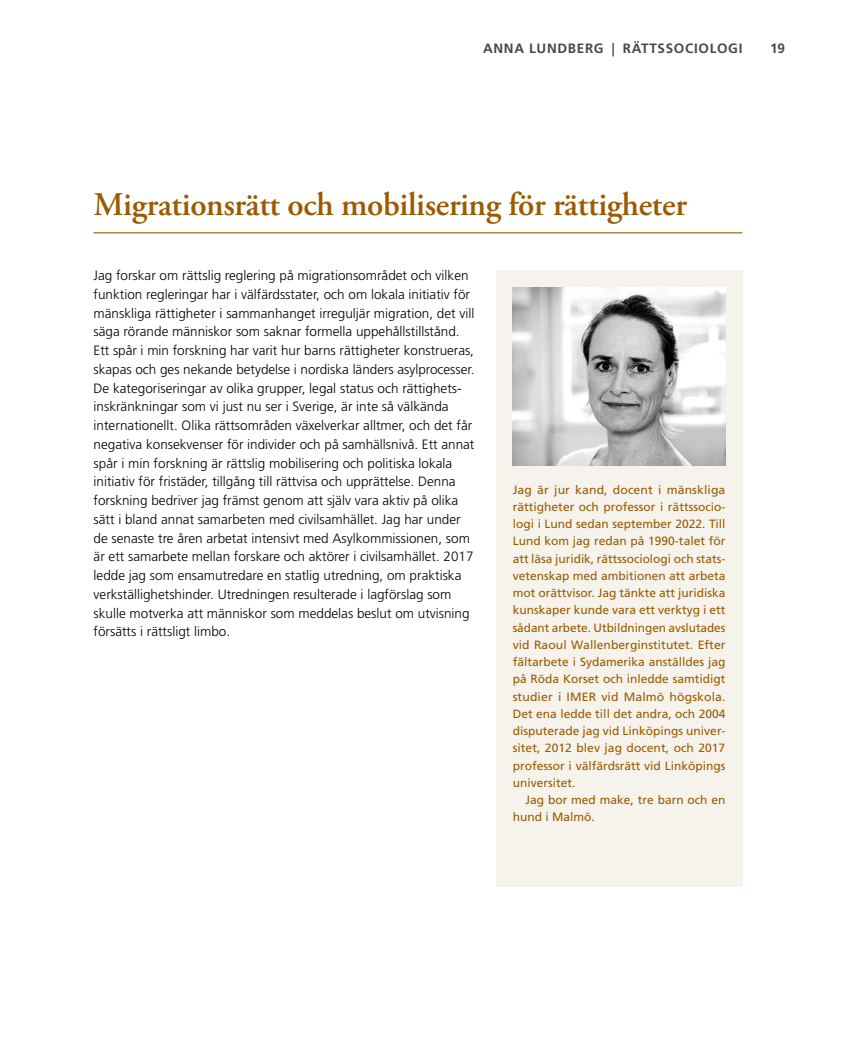
<style>
.page{position:relative;width:851px;height:1063px;background:#fff}
.page>*{position:absolute;margin:0;border:0;box-sizing:border-box;transform-origin:0 0}
.t1{font:600 33px "Adobe Garamond Pro";letter-spacing:-.01em;color:#9a5b02}
.t2{font:300 13.5px/18.8px "Frutiger LT Std";color:#000}
.t3{font:700 13.5px "Frutiger LT Std";letter-spacing:.05em;color:#4a4941}
.t4{font:12px/17.2px "Frutiger LT Std";color:#9a5b02;text-align:justify}
</style>
<div class="page">
<div style="left:495px;top:270px;width:247px;height:617px;background:#f5f3eb"></div>
<img style="left:512px;top:287px;width:213px;height:179px">
<hr style="left:94px;top:232px;width:648px;height:1px;background:#9a5b02">
<p class="t3" style="left:483px;top:40px;width:261px">ANNA LUNDBERG | RÄTTSSOCIOLOGI</p>
<p class="t3" style="left:769px;top:40px;width:17px">19</p>
<h1 class="t1" style="left:94px;top:186px;width:594px">Migrationsrätt och mobilisering för rättigheter</h1>
<p class="t2" style="left:94px;top:266px;width:382px">Jag forskar om rättslig reglering på migrationsområdet och vilken funktion regleringar har i vä lfä rdsstater, och om lokala initiativ för mänskliga rättigheter i sammanhanget irreguljär migration, det vill säga rörande människor som saknar formella uppehållstillstånd.<br>Ett spår i min forskning har varit hur barns rättigheter konstrueras, skapas och ges nekande betydelse i nordiska länders asylprocesser.<br>De kategoriseringar av olika grupper, legal status och rättighets&shy;inskränkningar som vi just nu ser i Sverige, är inte så välkända internationellt. Olika rättsområden växelverkar alltmer, och det får negativa konsekvenser för individer och på samhällsnivå. Ett annat spår i min forskning är rättslig mobilisering och politiska lokala initiativ för fristäder, tillgång till rättvisa och upprättelse. Denna forskning bedriver jag främst genom att själv vara aktiv på olika sätt i bland annat samarbeten med civilsamhället. Jag har under de senaste tre åren arbetat intensivt med Asylkommissionen, som är ett samarbete mellan forskare och aktörer i civilsamhället. 2017 ledde jag som ensamutredare en statlig utredning, om praktiska verkställighetshinder. Utredningen resulterade i lagförslag som skulle motverka att människor som meddelas beslut om utvisning försätts i rättsligt limbo.</p>
<p class="t4" style="left:512px;top:481px;width:214px">Jag är jur kand, docent i mänskliga rättigheter och professor i rättssocio&shy;logi i Lund sedan september 2022. Till Lund kom jag redan på 1990-talet för att läsa juridik, rättssociologi och stats&shy;vetenskap med ambitionen att arbeta mot orättvisor. Jag tänkte att juridiska kunskaper kunde vara ett verktyg i ett sådant arbete. Utbildningen avslutades vid Raoul Wallenberginstitutet. Efter fältarbete i Sydamerika anställdes jag på Röda Korset och inledde samtidigt studier i IMER vid Malmö högskola.<br>Det ena ledde till det andra, och 2004 disputerade jag vid Linköpings univer&shy;sitet, 2012 blev jag docent, och 2017 professor i välfärdsrätt vid Linköpings universitet.</p>
<p class="t4" style="left:512px;top:791px;width:214px;text-indent:13px">Jag bor med make, tre barn och en hund i Malmö.</p>
</div>
